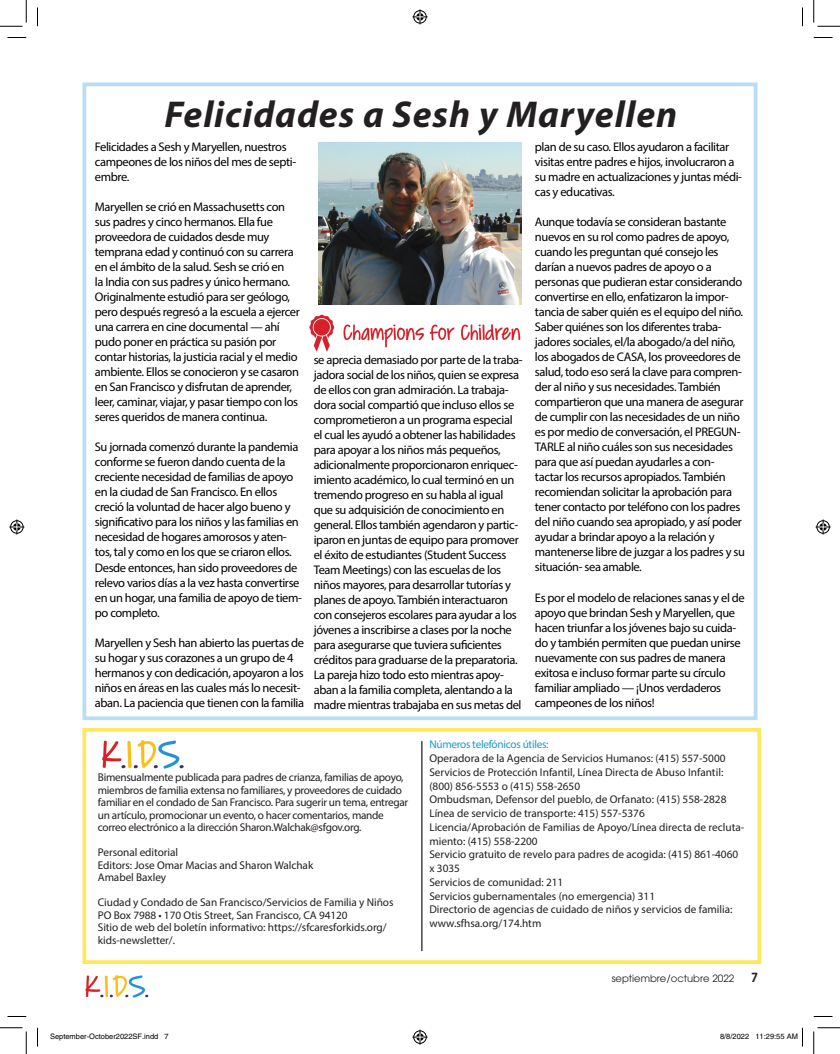
<style>
.page{position:relative;width:840px;height:1054px;background:#fff}
.page>*{position:absolute;margin:0;border:0;box-sizing:border-box;transform-origin:0 0}
.t1{font:italic 700 37.5px "Myriad Pro";letter-spacing:.025em;color:#231f20}
.t2{font:12.5px/15px "Myriad Pro";letter-spacing:-.03em;color:#000}
.t3{font:600 12.5px "Avant Garde";color:#231f20}
.t4{font:11.25px/13.8px "Myriad Pro";letter-spacing:-.005em;color:#231f20}
.t5{font:11.25px/12.5px "Myriad Pro";letter-spacing:-.025em;color:#231f20}
.t6{font:11.25px "Myriad Pro";letter-spacing:-.025em;color:#2096d2}
.t7{font:10px "Avant Garde";color:#231f20}
.t8{font:7.5px "Helvetica";color:#000}
</style>
<div class="page">
<div style="left:82px;top:728px;width:679px;height:236px;border:4px solid #fce95d"></div>
<img style="left:85px;top:975px;width:64px;height:23px">
<img style="left:102px;top:740px;width:82px;height:29px">
<hr style="left:421px;top:741px;width:1px;height:210px;background:#231f20">
<div style="left:82px;top:82px;width:676px;height:638px;border:4px solid #b9ddf5"></div>
<img style="left:309px;top:314px;width:212px;height:38px">
<img style="left:318px;top:142px;width:203px;height:162px">
<svg style="left:8px;top:37px;width:18px;height:1px"></svg>
<svg style="left:814px;top:37px;width:18px;height:1px"></svg>
<svg style="left:8px;top:1016px;width:18px;height:1px"></svg>
<svg style="left:814px;top:1016px;width:18px;height:1px"></svg>
<svg style="left:37px;top:8px;width:1px;height:18px"></svg>
<svg style="left:37px;top:1028px;width:1px;height:18px"></svg>
<svg style="left:802px;top:8px;width:1px;height:18px"></svg>
<svg style="left:0;top:0;width:27px;height:27px"></svg>
<svg style="left:0;top:1027px;width:27px;height:27px"></svg>
<svg style="left:814px;top:0;width:26px;height:27px"></svg>
<svg style="left:814px;top:1027px;width:26px;height:27px"></svg>
<svg style="left:412px;top:9px;width:16px;height:15px"></svg>
<svg style="left:412px;top:1029px;width:16px;height:15px"></svg>
<svg style="left:9px;top:519px;width:15px;height:15px"></svg>
<svg style="left:816px;top:519px;width:15px;height:15px"></svg>
<svg style="left:802px;top:1028px;width:1px;height:18px"></svg>
<h1 class="t1" style="left:164px;top:90px;width:514px">Felicidades a Sesh y Maryellen</h1>
<p class="t2" style="left:95px;top:139px;width:203px">Felicidades a Sesh y Maryellen, nuestros campeones de los niños del mes de septi&shy;embre.</p>
<p class="t2" style="left:95px;top:199px;width:207px">Maryellen se crió en Massachusetts con sus padres y cinco hermanos. Ella fue proveedora de cuidados desde muy temprana edad y continuó con su carrera en el ámbito de la salud. Sesh se crió en<br>la India con sus padres y único hermano.<br>Originalmente estudió para ser geólogo, pero después regresó a la escuela a ejercer una carrera en cine documental — ahí pudo poner en práctica su pasión por contar historias, la justicia racial y el medio ambiente. Ellos se conocieron y se casaron en San Francisco y disfrutan de aprender, leer, caminar, viajar, y pasar tiempo con los seres queridos de manera continua.</p>
<p class="t2" style="left:95px;top:439px;width:209px">Su jornada comenzó durante la pandemia conforme se fueron dando cuenta de la creciente necesidad de familias de apoyo en la ciudad de San Francisco. En ellos creció la voluntad de hacer algo bueno y significativo para los niños y las familias en necesidad de hogares amorosos y aten&shy;tos, tal y como en los que se criaron ellos.<br>Desde entonces, han sido proveedores de relevo varios días a la vez hasta convertirse en un hogar, una familia de apoyo de tiem&shy;po completo.</p>
<p class="t2" style="left:95px;top:634px;width:211px">Maryellen y Sesh han abierto las puertas de su hogar y sus corazones a un grupo de 4 hermanos y con dedicación, apoyaron a los niños en áreas en las cuales más lo necesit&shy;aban. La paciencia que tienen con la familia</p>
<p class="t2" style="left:314px;top:352px;width:210px">se aprecia demasiado por parte de la traba&shy;jadora social de los niños, quien se expresa de ellos con gran admiración. La trabaja&shy;dora social compartió que incluso ellos se comprometieron a un programa especial el cual les ayudó a obtener las habilidades para apoyar a los niños más pequeños, adicionalmente proporcionaron enriquec&shy;imiento académico, lo cual terminó en un tremendo progreso en su habla al igual que su adquisición de conocimiento en general. Ellos también agendaron y partic&shy;iparon en juntas de equipo para promover el éxito de estudiantes (Student Success Team Meetings) con las escuelas de los niños mayores, para desarrollar tutorías y planes de apoyo. También interactuaron con consejeros escolares para ayudar a los jóvenes a inscribirse a clases por la noche para asegurarse que tuviera suficientes créditos para graduarse de la preparatoria.<br>La pareja hizo todo esto mientras apoy&shy;aban a la familia completa, alentando a la madre mientras trabajaba en sus metas del</p>
<p class="t2" style="left:535px;top:139px;width:209px">plan de su caso. Ellos ayudaron a facilitar visitas entre padres e hijos, involucraron a su madre en actualizaciones y juntas médi&shy;cas y educativas.</p>
<p class="t2" style="left:535px;top:214px;width:212px">Aunque todavía se consideran bastante nuevos en su rol como padres de apoyo, cuando les preguntan qué consejo les darían a nuevos padres de apoyo o a personas que pudieran estar considerando convertirse en ello, enfatizaron la impor&shy;tancia de saber quién es el equipo del niño.<br>Saber quiénes son los diferentes traba&shy;jadores sociales, el/la abogado/a del niño, los abogados de CASA, los proveedores de salud, todo eso será la clave para compren&shy;der al niño y sus necesidades. También compartieron que una manera de asegurar de cumplir con las necesidades de un niño es por medio de conversación, el PREGUN-TARLE al niño cuáles son sus necesidades para que así puedan ayudarles a con&shy;tactar los recursos apropiados. También recomiendan solicitar la aprobación para tener contacto por teléfono con los padres del niño cuando sea apropiado, y así poder ayudar a brindar apoyo a la relación y mantenerse libre de juzgar a los padres y su situación- sea amable.</p>
<p class="t2" style="left:535px;top:589px;width:211px">Es por el modelo de relaciones sanas y el de apoyo que brindan Sesh y Maryellen, que hacen triunfar a los jóvenes bajo su cuida&shy;do y también permiten que puedan unirse nuevamente con sus padres de manera exitosa e incluso formar parte su círculo familiar ampliado — ¡Unos verdaderos campeones de los niños!</p>
<p class="t5" style="left:98px;top:771px;width:312px">Bimensualmente publicada para padres de crianza, familias de apoyo, miembros de familia extensa no familiares, y proveedores de cuidado familiar en el condado de San Francisco. Para sugerir un tema, entregar un artículo, promocionar un evento, o hacer comentarios, mande correo electrónico a la dirección Sharon.Walchak@sfgov.org.</p>
<p class="t4" style="left:98px;top:846px;width:217px;line-height:12.5px">Personal editorial<br>Editors: Jose Omar Macias and Sharon Walchak<br>Amabel Baxley</p>
<p class="t4" style="left:98px;top:896px;width:297px;line-height:12.5px">Ciudad y Condado de San Francisco/Servicios de Familia y Niños PO Box 7988 • 170 Otis Street, San Francisco, CA 94120<br>Sitio de web del boletín informativo: https://sfcaresforkids.org/ kids-newsletter/.</p>
<p class="t6" style="left:429px;top:738px;width:121px">Números telefónicos útiles:</p>
<p class="t4" style="left:429px;top:751px;width:316px">Operadora de la Agencia de Servicios Humanos: (415) 557-5000<br>Servicios de Protección Infantil, Línea Directa de Abuso Infantil: (800) 856-5553 o (415) 558-2650<br>Ombudsman, Defensor del pueblo, de Orfanato: (415) 558-2828<br>Línea de servicio de transporte: 415) 557-5376<br>Licencia/Aprobación de Familias de Apoyo/Línea directa de recluta&shy;miento: (415) 558-2200<br>Servicio gratuito de revelo para padres de acogida: (415) 861-4060 x 3035<br>Servicios de comunidad: 211<br>Servicios gubernamentales (no emergencia) 311<br>Directorio de agencias de cuidado de niños y servicios de familia: www.sfhsa.org/174.htm</p>
<p class="t7" style="left:612px;top:972px;width:124px">septiembre/octubre 2022</p>
<p class="t3" style="left:751px;top:969px;width:8px">7</p>
<p class="t8" style="left:50px;top:1032px;width:120px">September-October2022SF.indd 7</p>
<p class="t8" style="left:720px;top:1032px;width:79px">8/8/2022 11:29:55 AM</p>
</div>
